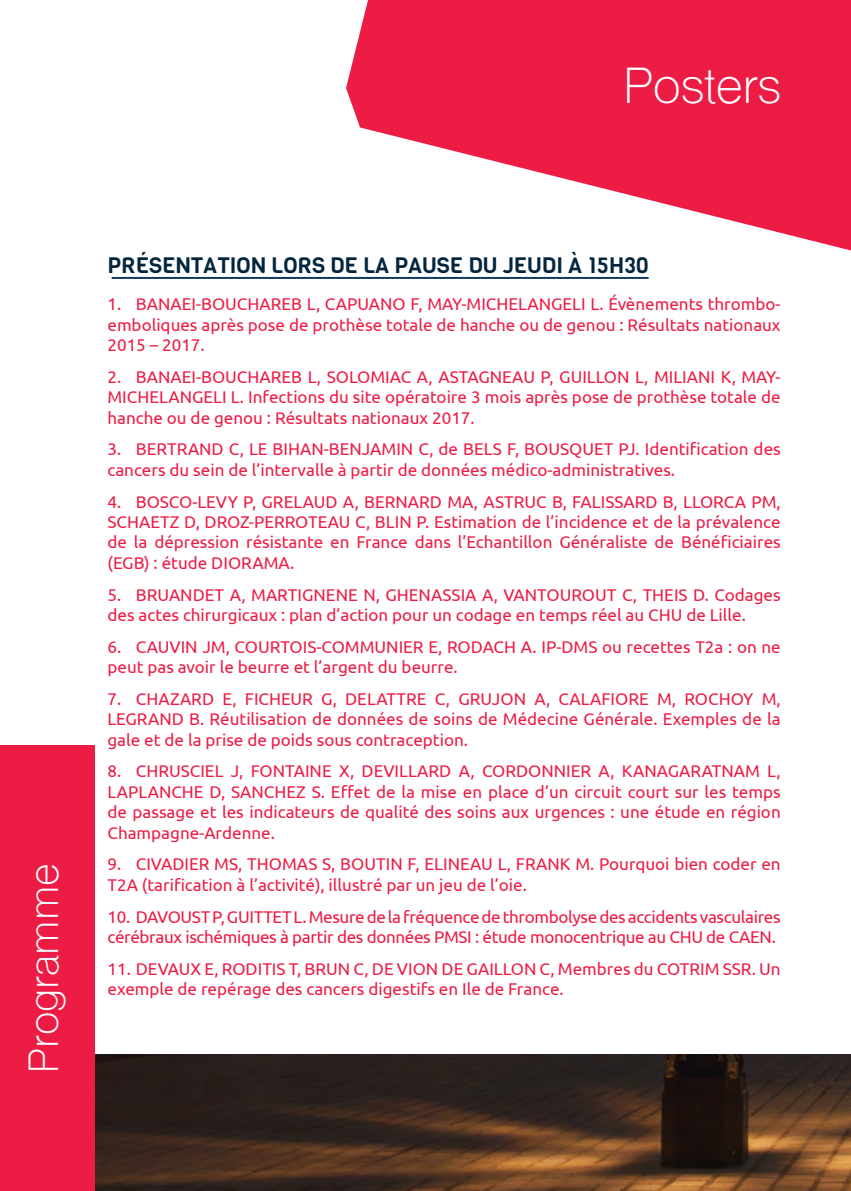
<style>
.page{position:relative;width:851px;height:1191px;background:#fff}
.page>*{position:absolute;margin:0;border:0;box-sizing:border-box;transform-origin:0 0}
.t1{font:48px "Shree Dev 0714";color:#fff}
.t2{font:40px "Shree Dev 0714";color:#fff}
.Style_de_paragraphe{font:22px "Viga";color:#03263e}
.t3{font:17px/20.4px "Ubuntu";color:#ed1c45;text-align:justify}
.t4{font:17px/20.4px "Ubuntu";letter-spacing:-.02em;color:#ed1c45}
</style>
<div class="page">
<img style="left:95px;top:1054px;width:755px;height:137px">
<svg style="left:346px;top:0;width:504px;height:250px;fill:#ed1c45"></svg>
<div style="left:0;top:746px;width:95px;height:445px;background:#ed1c45"></div>
<hr style="left:112px;top:277px;width:536px;height:2px;background:#123a68">
<p class="t1" style="left:623px;top:57px;width:159px">Posters</p>
<h2 class="t2" style="left:20px;top:1072px;width:210px;rotate:-90deg">Programme</h2>
<p class="Style_de_paragraphe" style="left:107px;top:250px;width:542px">PRÉSENTATION LORS DE LA PAUSE DU JEUDI À 15H30</p>
<p class="t3" style="left:107px;top:293px;width:674px">1. BANAEI-BOUCHAREB L, CAPUANO F, MAY-MICHELANGELI L. Évènements thrombo&shy;emboliques après pose de prothèse totale de hanche ou de genou : Résultats nationaux 2015 – 2017.</p>
<p class="t3" style="left:107px;top:366px;width:674px">2. BANAEI-BOUCHAREB L, SOLOMIAC A, ASTAGNEAU P, GUILLON L, MILIANI K, MAY-MICHELANGELI L. Infections du site opératoire 3 mois après pose de prothèse totale de hanche ou de genou : Résultats nationaux 2017.</p>
<p class="t3" style="left:107px;top:438px;width:674px">3. BERTRAND C, LE BIHAN-BENJAMIN C, de BELS F, BOUSQUET PJ. Identification des cancers du sein de l’intervalle à partir de données médico-administratives.</p>
<p class="t3" style="left:107px;top:491px;width:674px">4. BOSCO-LEVY P, GRELAUD A, BERNARD MA, ASTRUC B, FALISSARD B, LLORCA PM, SCHAETZ D, DROZ-PERROTEAU C, BLIN P. Estimation de l’incidence et de la prévalence de la dépression résistante en France dans l’Echantillon Généraliste de Bénéficiaires (EGB) : étude DIORAMA.</p>
<p class="t3" style="left:107px;top:584px;width:674px">5. BRUANDET A, MARTIGNENE N, GHENASSIA A, VANTOUROUT C, THEIS D. Codages des actes chirurgicaux : plan d’action pour un codage en temps réel au CHU de Lille.</p>
<p class="t3" style="left:107px;top:636px;width:674px">6. CAUVIN JM, COURTOIS-COMMUNIER E, RODACH A. IP-DMS ou recettes T2a : on ne peut pas avoir le beurre et l’argent du beurre.</p>
<p class="t3" style="left:107px;top:688px;width:674px">7. CHAZARD E, FICHEUR G, DELATTRE C, GRUJON A, CALAFIORE M, ROCHOY M, LEGRAND B. Réutilisation de données de soins de Médecine Générale. Exemples de la gale et de la prise de poids sous contraception.</p>
<p class="t3" style="left:107px;top:760px;width:674px">8. CHRUSCIEL J, FONTAINE X, DEVILLARD A, CORDONNIER A, KANAGARATNAM L, LAPLANCHE D, SANCHEZ S. Effet de la mise en place d’un circuit court sur les temps de passage et les indicateurs de qualité des soins aux urgences : une étude en région Champagne-Ardenne.</p>
<p class="t3" style="left:107px;top:853px;width:674px">9. CIVADIER MS, THOMAS S, BOUTIN F, ELINEAU L, FRANK M. Pourquoi bien coder en<br>T2A (tarification à l’activité), illustré par un jeu de l’oie.</p>
<p class="t4" style="left:107px;top:905px;width:674px">10. DAVOUST P, GUITTET L. Mesure de la fréquence de thrombolyse des accidents vasculaires cérébraux ischémiques à partir des données PMSI : étude monocentrique au CHU de CAEN.</p>
<p class="t3" style="left:107px;top:958px;width:674px">11. DEVAUX E, RODITIS T, BRUN C, DE VION DE GAILLON C, Membres du COTRIM SSR. Un exemple de repérage des cancers digestifs en Ile de France.</p>
</div>
